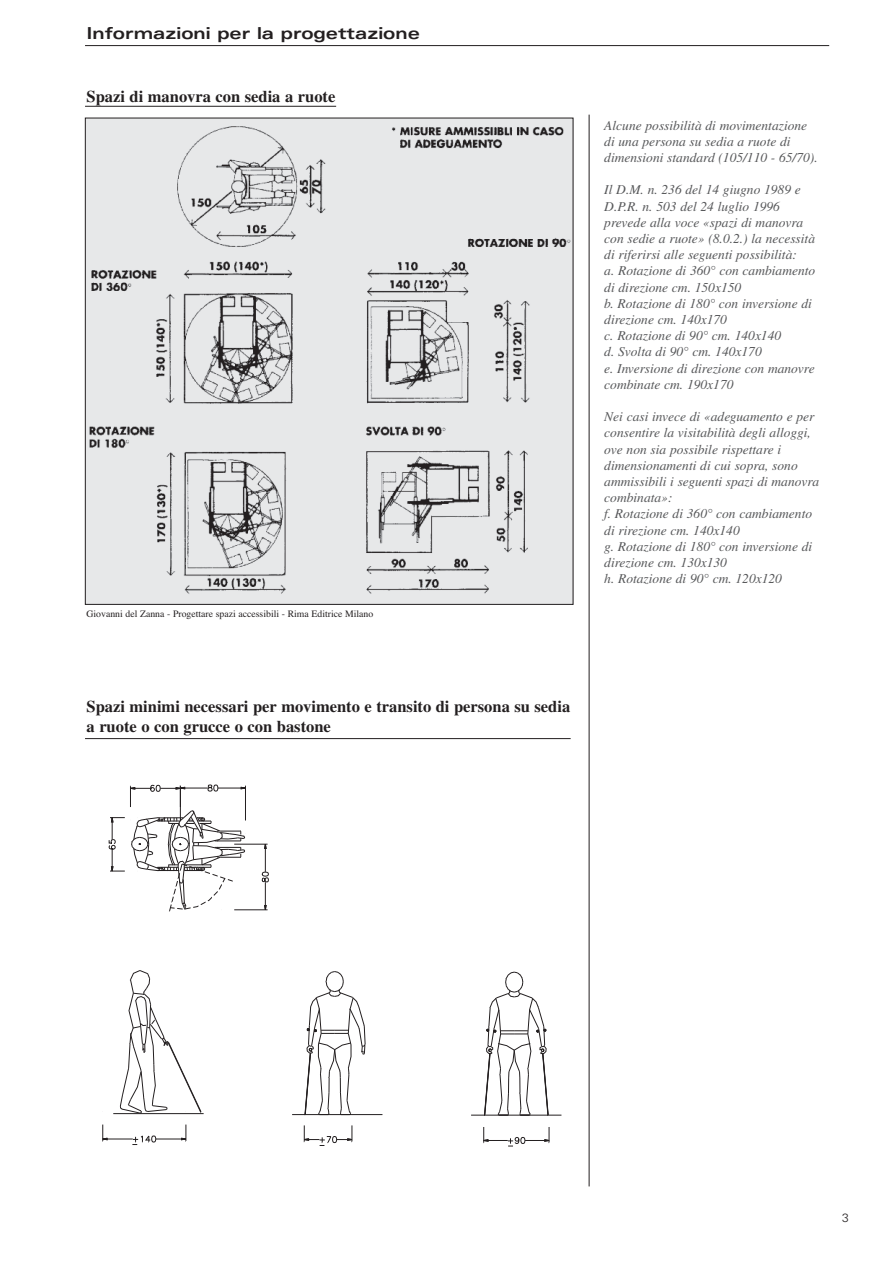
<style>
.page{position:relative;width:893px;height:1263px;background:#fff}
.page>*{position:absolute;margin:0;border:0;box-sizing:border-box;transform-origin:0 0}
.t1{font:700 16.5px/19.8px "Times";color:#231f20}
.t2{font:700 expanded 16.5px "Univers";color:#231f20}
.t3{font:italic 13.5px/16.2px "Times";color:#57585a}
.t4{font:300 12px "Univers";color:#231f20}
.t5{font:9.75px "Times";color:#231f20}
</style>
<div class="page">
<hr style="left:85px;top:45px;width:744px;height:1px;background:#231f20">
<hr style="left:85px;top:106px;width:251px;height:1px;background:#231f20">
<hr style="left:85px;top:738px;width:486px;height:1px;background:#231f20">
<img style="left:87px;top:120px;width:484px;height:483px">
<hr style="left:589px;top:115px;width:1px;height:1071px;background:#231f20">
<hr style="left:234px;top:844px;width:34px;height:1px;background:#231f20">
<hr style="left:234px;top:909px;width:34px;height:1px;background:#231f20">
<svg style="left:109px;top:784px;width:139px;height:127px"></svg>
<svg style="left:262px;top:843px;width:7px;height:68px"></svg>
<svg style="left:102px;top:1124px;width:85px;height:21px"></svg>
<svg style="left:120px;top:970px;width:81px;height:143px"></svg>
<hr style="left:113px;top:1113px;width:91px;height:1px;background:#231f20">
<svg style="left:302px;top:971px;width:64px;height:175px"></svg>
<hr style="left:292px;top:1114px;width:90px;height:1px;background:#231f20">
<svg style="left:481px;top:972px;width:70px;height:175px"></svg>
<hr style="left:471px;top:1115px;width:90px;height:1px;background:#231f20">
<p class="t2" style="left:87px;top:27px;width:335px">Informazioni per la progettazione</p>
<p class="t1" style="left:87px;top:88px;width:250px">Spazi di manovra con sedia a ruote</p>
<p class="t5" style="left:87px;top:608px;width:288px">Giovanni del Zanna - Progettare spazi accessibili - Rima Editrice Milano</p>
<p class="t3" style="left:604px;top:118px;width:215px">Alcune possibilità di movimentazione di una persona su sedia a ruote di dimensioni standard (105/110 - 65/70).</p>
<p class="t3" style="left:604px;top:183px;width:213px">Il D.M. n. 236 del 14 giugno 1989 e<br>D.P.R. n. 503 del 24 luglio 1996 prevede alla voce «spazi di manovra con sedie a ruote» (8.0.2.) la necessità di riferirsi alle seguenti possibilità:<br>a. Rotazione di 360° con cambiamento di direzione cm. 150x150<br>b. Rotazione di 180° con inversione di direzione cm. 140x170<br>c. Rotazione di 90° cm. 140x140<br>d. Svolta di 90° cm. 140x170<br>e. Inversione di direzione con manovre combinate cm. 190x170</p>
<p class="t3" style="left:604px;top:410px;width:216px">Nei casi invece di «adeguamento e per consentire la visitabilità degli alloggi, ove non sia possibile rispettare i dimensionamenti di cui sopra, sono ammissibili i seguenti spazi di manovra combinata»:<br>f. Rotazione di 360° con cambiamento di rirezione cm. 140x140<br>g. Rotazione di 180° con inversione di direzione cm. 130x130<br>h. Rotazione di 90° cm. 120x120</p>
<p class="t1" style="left:87px;top:698px;width:485px">Spazi minimi necessari per movimento e transito di persona su sedia a ruote o con grucce o con bastone</p>
<p class="t4" style="left:842px;top:1213px;width:8px">3</p>
</div>
